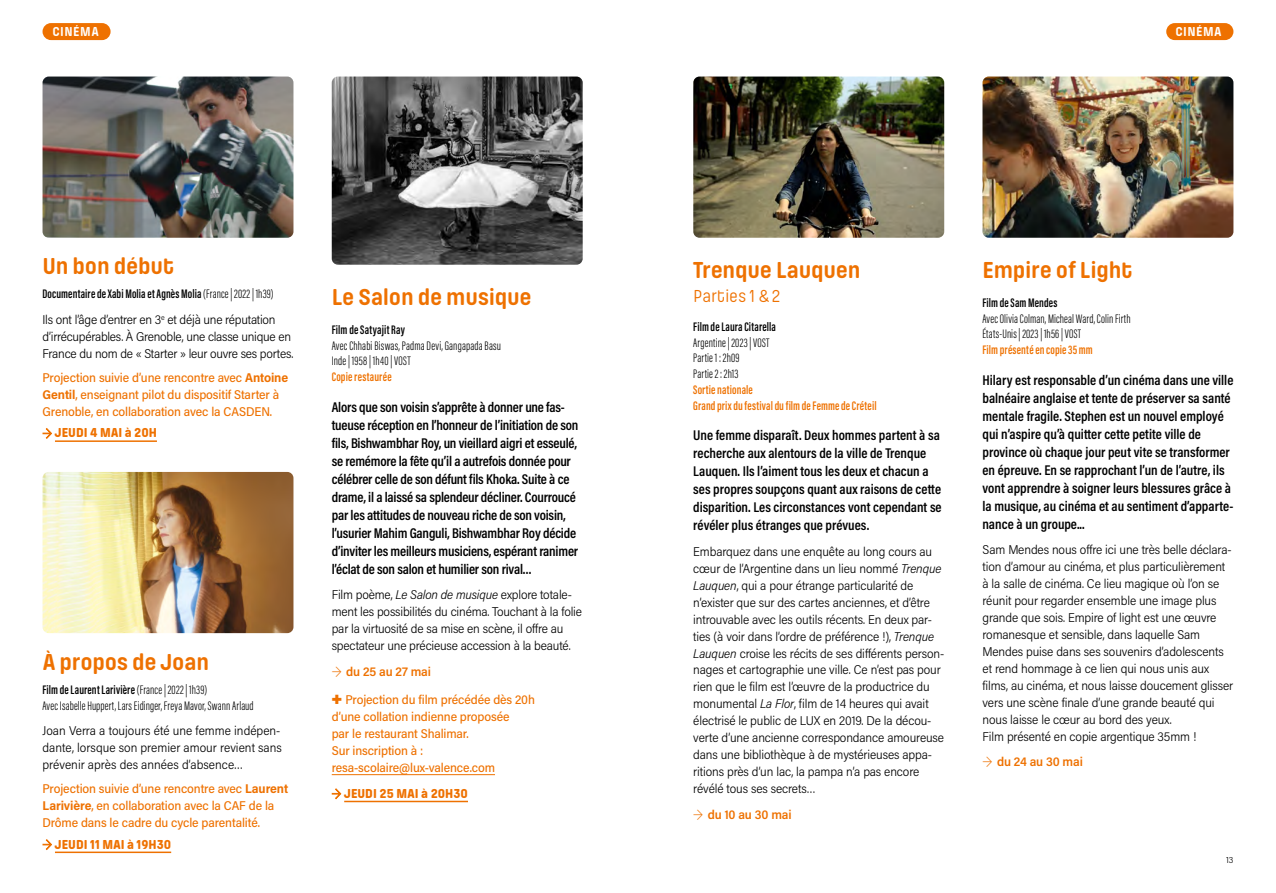
<style>
.page{position:relative;width:1276px;height:893px;background:#fff}
.page>*{position:absolute;margin:0;border:0;box-sizing:border-box;transform-origin:0 0}
.t1{font:700 24px "Pilcrow Soft";letter-spacing:-.01em;color:#ee7100}
.t2{font:18px "Pilcrow Soft";letter-spacing:-.01em;color:#ee7100}
.t3{font:600 14.25px/18px "Acumin Pro Cond";letter-spacing:-.005em;color:#000}
.t4{font:800 13.5px "Pilcrow Soft";color:#ee7100}
.t5{font:700 13.5px "Pilcrow Soft";letter-spacing:.035em;color:#fff}
.t6{font:300 12.75px/17px "Acumin Pro Semi Cond";letter-spacing:-.01em;color:#000}
.t7{font:500 12.75px/17px "Acumin Pro Semi Cond";letter-spacing:-.01em;color:#ee7100}
.t8{font:300 12.75px/15.8px "Acumin Pro Extra Cond";letter-spacing:.015em;color:#000}
.t9{font:600 12.75px "Acumin Pro Extra Cond";letter-spacing:.01em;color:#000}
.t10{font:600 12.75px/15.8px "Acumin Pro Extra Cond";letter-spacing:.01em;color:#ee7100}
.t11{font:600 12.75px "Acumin Pro Semi Cond";letter-spacing:-.015em;color:#ee7100}
.t12{font:300 9px "Acumin Pro Semi Cond";color:#000}
.s1{font-weight:300}
.s2{font-weight:700}
.s3{font-family:"Acumin Pro Semi Cond";font-weight:300;font-size:12px}
.s4{font-weight:600}
.s5{font-style:italic}
.s6{font-weight:900;font-size:18px}
</style>
<div class="page">
<div style="left:1166px;top:23px;width:67px;height:17px;background:#ee7100;border-radius:9px"></div>
<div style="left:43px;top:23px;width:68px;height:17px;background:#ee7100;border-radius:9px"></div>
<img style="left:982px;top:77px;width:251px;height:161px">
<img style="left:693px;top:77px;width:251px;height:161px">
<hr style="left:55px;top:440px;width:102px;height:2px;background:#ee7100">
<hr style="left:55px;top:851px;width:116px;height:2px;background:#ee7100">
<img style="left:43px;top:77px;width:250px;height:161px">
<img style="left:43px;top:472px;width:250px;height:161px">
<hr style="left:332px;top:774px;width:163px;height:1px;background:#ee7100">
<hr style="left:344px;top:801px;width:124px;height:1px;background:#ee7100">
<img style="left:332px;top:77px;width:251px;height:188px">
<p class="t5" style="left:52px;top:25px;width:48px">CINÉMA</p>
<p class="t5" style="left:1175px;top:25px;width:48px">CINÉMA</p>
<h1 class="t1" style="left:43px;top:254px;width:133px">Un bon début</h1>
<p class="t9" style="left:43px;top:286px;width:232px">Documentaire de Xabi Molia et Agnès Molia <span class="s1">(France | 2022 | 1h39)</span></p>
<p class="t6" style="left:43px;top:310px;width:252px">Ils ont l’âge d’entrer en 3<sup>e</sup> et déjà une réputation d’irrécupérables. À Grenoble, une classe unique en<br>France du nom de « Starter » leur ouvre ses portes.</p>
<p class="t7" style="left:43px;top:368px;width:247px">Projection suivie d’une rencontre avec <span class="s2">Antoine<br>Gentil</span>, enseignant pilot du dispositif Starter à<br>Grenoble, en collaboration avec la CASDEN.</p>
<p class="t4" style="left:43px;top:426px;width:116px"><span class="s3">→</span> JEUDI 4 MAI à 20H</p>
<h1 class="t1" style="left:43px;top:649px;width:168px">À propos de Joan</h1>
<p class="t8" style="left:43px;top:682px;width:213px"><span class="s4">Film de Laurent Larivière</span> (France | 2022 | 1h39)<br>Avec Isabelle Huppert, Lars Eidinger, Freya Mavor, Swann Arlaud</p>
<p class="t6" style="left:43px;top:721px;width:241px">Joan Verra a toujours été une femme indépen&shy;dante, lorsque son premier amour revient sans prévenir après des années d’absence…</p>
<p class="t7" style="left:43px;top:779px;width:247px">Projection suivie d’une rencontre avec <span class="s2">Laurent<br>Larivière</span>, en collaboration avec la CAF de la<br>Drôme dans le cadre du cycle parentalité.</p>
<p class="t4" style="left:43px;top:837px;width:130px"><span class="s3">→</span> JEUDI 11 MAI à 19H30</p>
<h1 class="t1" style="left:332px;top:285px;width:201px">Le Salon de musique</h1>
<p class="t9" style="left:332px;top:322px;width:75px">Film de Satyajit Ray</p>
<p class="t8" style="left:332px;top:337px;width:171px">Avec Chhabi Biswas, Padma Devi, Gangapada Basu<br>Inde | 1958 | 1h40 | VOST</p>
<p class="t10" style="left:332px;top:369px;width:61px">Copie restaurée</p>
<p class="t3" style="left:332px;top:398px;width:248px">Alors que son voisin s’apprête à donner une fas&shy;tueuse réception en l’honneur de l’initiation de son fils, Bishwambhar Roy, un vieillard aigri et esseulé, se remémore la fête qu’il a autrefois donnée pour célébrer celle de son défunt fils Khoka. Suite à ce drame, il a laissé sa splendeur décliner. Courroucé par les attitudes de nouveau riche de son voisin, l’usurier Mahim Ganguli, Bishwambhar Roy décide d’inviter les meilleurs musiciens, espérant ranimer l’éclat de son salon et humilier son rival…</p>
<p class="t6" style="left:332px;top:586px;width:252px">Film poème, <span class="s5">Le Salon de musique</span> explore totale&shy;ment les possibilités du cinéma. Touchant à la folie par la virtuosité de sa mise en scène, il offre au spectateur une précieuse accession à la beauté.</p>
<p class="t11" style="left:332px;top:662px;width:101px"><span class="s1">→</span> du 25 au 27 mai</p>
<p class="t7" style="left:332px;top:690px;width:205px"><span class="s6">+</span> Projection du film précédée dès 20h d’une collation indienne proposée<br>par le restaurant Shalimar.<br>Sur inscription à : resa-scolaire@lux-valence.com</p>
<p class="t4" style="left:332px;top:786px;width:138px"><span class="s3">→</span> JEUDI 25 MAI à 20H30</p>
<h1 class="t1" style="left:693px;top:258px;width:169px">Trenque Lauquen</h1>
<h2 class="t2" style="left:693px;top:287px;width:89px">Parties 1 &amp; 2</h2>
<p class="t9" style="left:693px;top:319px;width:84px">Film de Laura Citarella</p>
<p class="t8" style="left:693px;top:334px;width:78px">Argentine | 2023 | VOST<br>Partie 1 : 2h09<br>Partie 2 : 2h13</p>
<p class="t10" style="left:693px;top:382px;width:185px">Sortie nationale<br>Grand prix du festival du film de Femme de Créteil</p>
<p class="t3" style="left:693px;top:426px;width:250px">Une femme disparaît. Deux hommes partent à sa recherche aux alentours de la ville de Trenque Lauquen. Ils l’aiment tous les deux et chacun a ses propres soupçons quant aux raisons de cette disparition. Les circonstances vont cependant se révéler plus étranges que prévues.</p>
<p class="t6" style="left:693px;top:542px;width:252px">Embarquez dans une enquête au long cours au cœur de l’Argentine dans un lieu nommé <span class="s5">Trenque Lauquen</span>, qui a pour étrange particularité de n’exister que sur des cartes anciennes, et d’être introuvable avec les outils récents. En deux par&shy;ties (à voir dans l’ordre de préférence !), <span class="s5">Trenque Lauquen</span> croise les récits de ses différents person&shy;nages et cartographie une ville. Ce n’est pas pour rien que le film est l’œuvre de la productrice du monumental <span class="s5">La Flor</span>, film de 14 heures qui avait électrisé le public de LUX en 2019. De la décou&shy;verte d’une ancienne correspondance amoureuse dans une bibliothèque à de mystérieuses appa&shy;ritions près d’un lac, la pampa n’a pas encore révélé tous ses secrets…</p>
<p class="t11" style="left:693px;top:805px;width:100px"><span class="s1">→</span> du 10 au 30 mai</p>
<h1 class="t1" style="left:982px;top:258px;width:152px">Empire of Light</h1>
<p class="t9" style="left:982px;top:295px;width:76px">Film de Sam Mendes</p>
<p class="t8" style="left:982px;top:310px;width:150px">Avec Olivia Colman, Micheal Ward, Colin Firth<br>États-Unis | 2023 | 1h56 | VOST</p>
<p class="t10" style="left:982px;top:342px;width:112px">Film présenté en copie 35 mm</p>
<p class="t3" style="left:982px;top:371px;width:252px">Hilary est responsable d’un cinéma dans une ville balnéaire anglaise et tente de préserver sa santé mentale fragile. Stephen est un nouvel employé qui n’aspire qu’à quitter cette petite ville de province où chaque jour peut vite se transformer en épreuve. En se rapprochant l’un de l’autre, ils vont apprendre à soigner leurs blessures grâce à la musique, au cinéma et au sentiment d’apparte&shy;nance à un groupe...</p>
<p class="t6" style="left:982px;top:541px;width:252px">Sam Mendes nous offre ici une très belle déclara&shy;tion d’amour au cinéma, et plus particulièrement à la salle de cinéma. Ce lieu magique où l’on se réunit pour regarder ensemble une image plus grande que sois. Empire of light est une œuvre romanesque et sensible, dans laquelle Sam Mendes puise dans ses souvenirs d’adolescents et rend hommage à ce lien qui nous unis aux films, au cinéma, et nous laisse doucement glisser vers une scène finale d’une grande beauté qui nous laisse le cœur au bord des yeux.<br>Film présenté en copie argentique 35mm !</p>
<p class="t11" style="left:982px;top:753px;width:102px"><span class="s1">→</span> du 24 au 30 mai</p>
<p class="t12" style="left:1226px;top:854px;width:9px">13</p>
</div>
